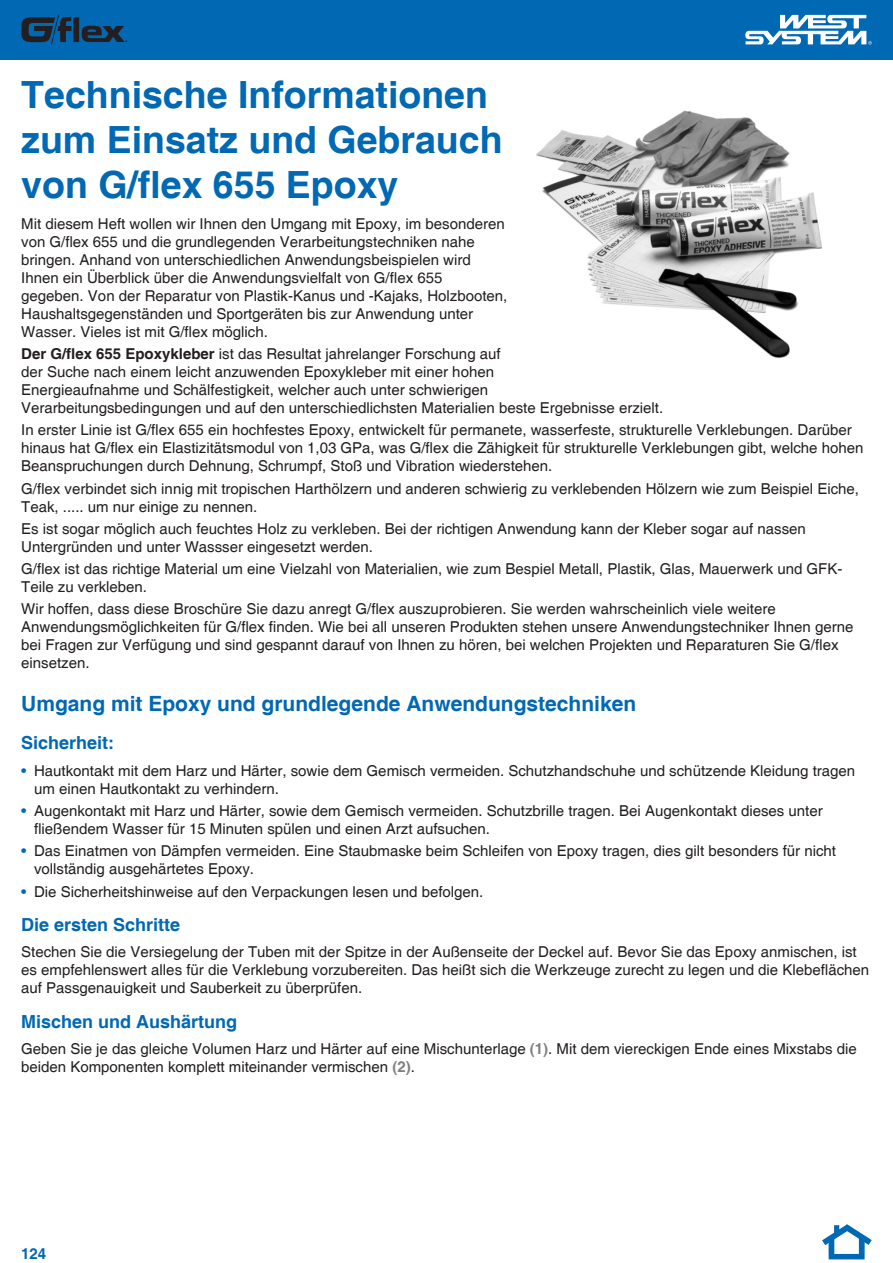
<style>
.page{position:relative;width:893px;height:1263px;background:#fff}
.page>*{position:absolute;margin:0;border:0;box-sizing:border-box;transform-origin:0 0}
.t1{font:700 37.5px/45px "Helvetica";color:#0168b3}
.t2{font:700 21px "Helvetica";color:#0168b3}
.t3{font:700 18px "Helvetica";color:#0168b3}
.t4{font:15px/18px "Helvetica";color:#231f20}
.t5{font:700 15px "Helvetica";color:#0168b3}
.t6{font:600 5.4px "Myriad Pro";color:#231f20}
.s1{font-weight:700}
.s2{color:#0168b3}
.s3{font-weight:700;color:#818181}
</style>
<div class="page">
<div style="left:0;top:0;width:893px;height:60px;background:#0168b3"></div>
<svg style="left:745px;top:15px;width:127px;height:30px"></svg>
<svg style="left:21px;top:15px;width:104px;height:29px"></svg>
<div style="left:828px;top:1239px;width:6px;height:15px;background:#0168b3"></div>
<svg style="left:822px;top:1224px;width:50px;height:27px"></svg>
<div style="left:829px;top:1254px;width:36px;height:5px;background:#0168b3"></div>
<div style="left:859px;top:1238px;width:6px;height:16px;background:#0168b3"></div>
<img style="left:536px;top:110px;width:286px;height:249px">
<p class="t6" style="left:125px;top:38px;width:4px">®</p>
<h1 class="t1" style="left:21px;top:74px;width:483px">Technische Informationen zum Einsatz und Gebrauch von G/flex 655 Epoxy</h1>
<p class="t4" style="left:21px;top:215px;width:488px">Mit diesem Heft wollen wir Ihnen den Umgang mit Epoxy, im besonderen von G/flex 655 und die grundlegenden Verarbeitungstechniken nahe bringen. Anhand von unterschiedlichen Anwendungsbeispielen wird Ihnen ein Überblick über die Anwendungsvielfalt von G/flex 655 gegeben. Von der Reparatur von Plastik-Kanus und -Kajaks, Holzbooten, Haushaltsgegenständen und Sportgeräten bis zur Anwendung unter Wasser. Vieles ist mit G/flex möglich.</p>
<p class="t4" style="left:21px;top:345px;width:643px"><span class="s1">Der G/flex 655 Epoxykleber</span> ist das Resultat jahrelanger Forschung auf<br>der Suche nach einem leicht anzuwenden Epoxykleber mit einer hohen<br>Energieaufnahme und Schälfestigkeit, welcher auch unter schwierigen Verarbeitungsbedingungen und auf den unterschiedlichsten Materialien beste Ergebnisse erzielt.</p>
<p class="t4" style="left:21px;top:422px;width:844px">In erster Linie ist G/flex 655 ein hochfestes Epoxy, entwickelt für permanete, wasserfeste, strukturelle Verklebungen. Darüber hinaus hat G/flex ein Elastizitätsmodul von 1,03 GPa, was G/flex die Zähigkeit für strukturelle Verklebungen gibt, welche hohen<br>Beanspruchungen durch Dehnung, Schrumpf, Stoß und Vibration wiederstehen.</p>
<p class="t4" style="left:21px;top:480px;width:839px">G/flex verbindet sich innig mit tropischen Harthölzern und anderen schwierig zu verklebenden Hölzern wie zum Beispiel Eiche,<br>Teak, ..... um nur einige zu nennen.</p>
<p class="t4" style="left:21px;top:520px;width:786px">Es ist sogar möglich auch feuchtes Holz zu verkleben. Bei der richtigen Anwendung kann der Kleber sogar auf nassen<br>Untergründen und unter Wassser eingesetzt werden.</p>
<p class="t4" style="left:21px;top:560px;width:823px">G/flex ist das richtige Material um eine Vielzahl von Materialien, wie zum Bespiel Metall, Plastik, Glas, Mauerwerk und GFK-<br>Teile zu verkleben.</p>
<p class="t4" style="left:21px;top:601px;width:834px">Wir hoffen, dass diese Broschüre Sie dazu anregt G/flex auszuprobieren. Sie werden wahrscheinlich viele weitere Anwendungsmöglichkeiten für G/flex finden. Wie bei all unseren Produkten stehen unsere Anwendungstechniker Ihnen gerne bei Fragen zur Verfügung und sind gespannt darauf von Ihnen zu hören, bei welchen Projekten und Reparaturen Sie G/flex einsetzen.</p>
<h2 class="t2" style="left:21px;top:690px;width:616px">Umgang mit Epoxy und grundlegende Anwendungstechniken</h2>
<p class="t3" style="left:21px;top:732px;width:95px">Sicherheit:</p>
<p class="t4" style="left:34px;top:762px;width:823px;text-indent:-13px"><span class="s2">•</span> Hautkontakt mit dem Harz und Härter, sowie dem Gemisch vermeiden. Schutzhandschuhe und schützende Kleidung tragen um einen Hautkontakt zu verhindern.</p>
<p class="t4" style="left:34px;top:802px;width:790px;text-indent:-13px"><span class="s2">•</span> Augenkontakt mit Harz und Härter, sowie dem Gemisch vermeiden. Schutzbrille tragen. Bei Augenkontakt dieses unter fließendem Wasser für 15 Minuten spülen und einen Arzt aufsuchen.</p>
<p class="t4" style="left:34px;top:842px;width:804px;text-indent:-13px"><span class="s2">•</span> Das Einatmen von Dämpfen vermeiden. Eine Staubmaske beim Schleifen von Epoxy tragen, dies gilt besonders für nicht vollständig ausgehärtetes Epoxy.</p>
<p class="t4" style="left:21px;top:883px;width:464px"><span class="s2">•</span> Die Sicherheitshinweise auf den Verpackungen lesen und befolgen.</p>
<p class="t3" style="left:21px;top:913px;width:161px">Die ersten Schritte</p>
<p class="t4" style="left:21px;top:944px;width:849px">Stechen Sie die Versiegelung der Tuben mit der Spitze in der Außenseite der Deckel auf. Bevor Sie das Epoxy anmischen, ist es empfehlenswert alles für die Verklebung vorzubereiten. Das heißt sich die Werkzeuge zurecht zu legen und die Klebeflächen auf Passgenauigkeit und Sauberkeit zu überprüfen.</p>
<p class="t3" style="left:21px;top:1010px;width:218px">Mischen und Aushärtung</p>
<p class="t4" style="left:21px;top:1040px;width:837px">Geben Sie je das gleiche Volumen Harz und Härter auf eine Mischunterlage <span class="s3">(1)</span>. Mit dem viereckigen Ende eines Mixstabs die beiden Komponenten komplett miteinander vermischen <span class="s3">(2)</span>.</p>
<p class="t5" style="left:21px;top:1244px;width:27px">124</p>
</div>
